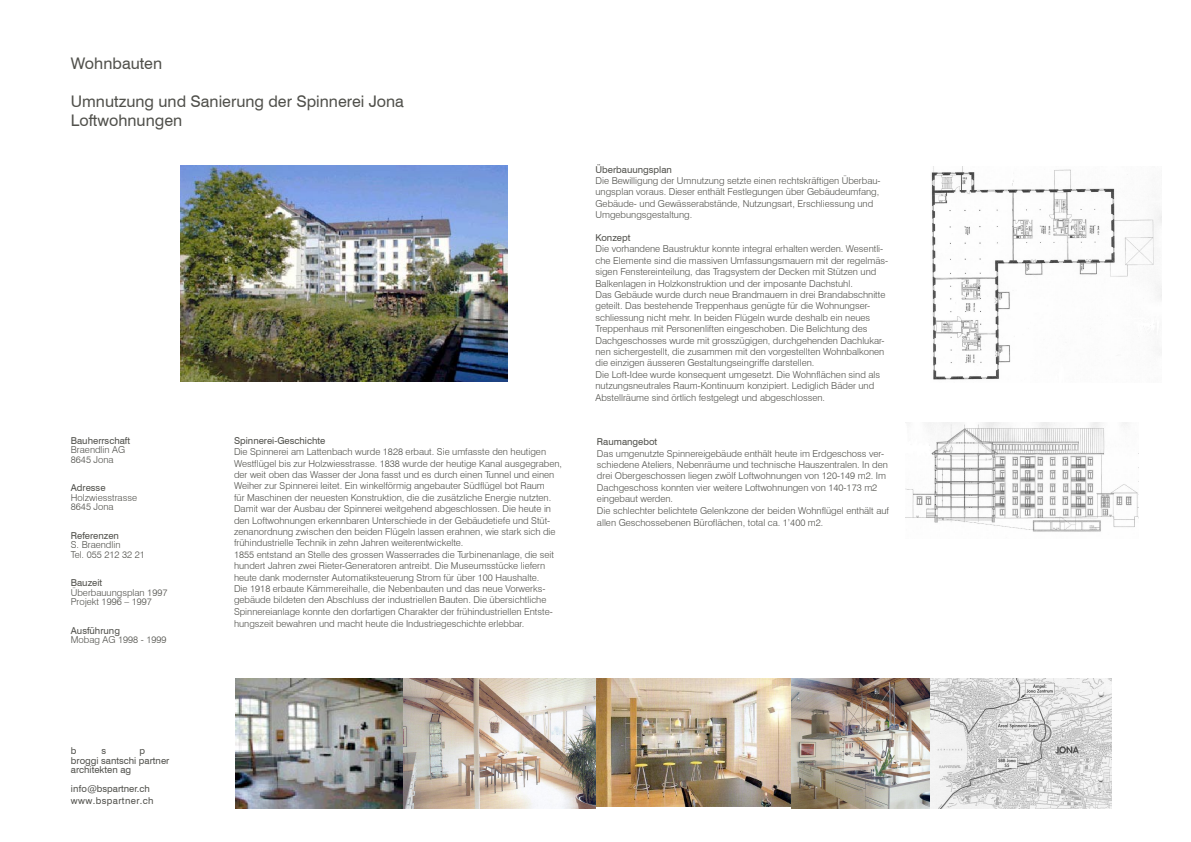
<style>
.page{position:relative;width:1191px;height:842px;background:#fff}
.page>*{position:absolute;margin:0;border:0;box-sizing:border-box;transform-origin:0 0}
.t1{font:16px "Swiss 721 BT";color:#50504b}
.t2{font:300 9.5px/11.4px "Swiss 721 BT";color:#50504b}
.heading_4{font:9.5px "Swiss 721 BT";color:#50504b}
.heading_4-2{font:9.5px "Swiss 721 BT";letter-spacing:.04em;color:#50504b}
.heading_5{font:9.5px "Swiss 721 BT";color:#50504b}
.s1{font-family:"Arial Narrow";font-weight:400;font-size:10px;color:#808080}
</style>
<div class="page">
<img style="left:595px;top:679px;width:195px;height:127px">
<img style="left:235px;top:679px;width:360px;height:129px">
<img style="left:180px;top:165px;width:327px;height:217px">
<img style="left:791px;top:679px;width:320px;height:129px">
<img style="left:931px;top:166px;width:230px;height:214px">
<img style="left:905px;top:423px;width:233px;height:109px">
<p class="t1" style="left:71px;top:53px;width:93px">Wohnbauten</p>
<p class="t1" style="left:71px;top:92px;width:335px">Umnutzung und Sanierung der Spinnerei Jona</p>
<p class="t1" style="left:71px;top:111px;width:113px">Loftwohnungen</p>
<p class="heading_4" style="left:71px;top:435px;width:61px">Bauherrschaft</p>
<p class="t2" style="left:71px;top:444px;width:56px">Braendlin AG</p>
<p class="t2" style="left:71px;top:454px;width:44px">8645 Jona</p>
<p class="heading_5" style="left:71px;top:482px;width:36px">Adresse</p>
<p class="t2" style="left:71px;top:492px;width:68px">Holzwiesstrasse</p>
<p class="t2" style="left:71px;top:501px;width:44px">8645 Jona</p>
<p class="heading_4" style="left:71px;top:530px;width:50px">Referenzen</p>
<p class="t2" style="left:71px;top:539px;width:51px">S. Braendlin</p>
<p class="t2" style="left:71px;top:549px;width:75px">Tel. 055 212 32 21</p>
<p class="heading_4" style="left:71px;top:577px;width:33px">Bauzeit</p>
<p class="t2" style="left:71px;top:587px;width:98px">Überbauungsplan 1997</p>
<p class="t2" style="left:71px;top:596px;width:82px">Projekt 1996 – 1997</p>
<p class="heading_4" style="left:71px;top:625px;width:51px">Ausführung</p>
<p class="t2" style="left:71px;top:634px;width:97px">Mobag AG 1998 - 1999</p>
<p class="heading_4" style="left:234px;top:435px;width:93px">Spinnerei-Geschichte</p>
<p class="t2" style="left:234px;top:446px;width:329px">Die Spinnerei am Lattenbach wurde 1828 erbaut. Sie umfasste den heutigen Westflügel bis zur Holzwiesstrasse. 1838 wurde der heutige Kanal ausgegraben, der weit oben das Wasser der Jona fasst und es durch einen Tunnel und einen Weiher zur Spinnerei leitet. Ein winkelförmig angebauter Südflügel bot Raum<br>für Maschinen der neuesten Konstruktion, die die zusätzliche Energie nutzten.<br>Damit war der Ausbau der Spinnerei weitgehend abgeschlossen. Die heute in den Loftwohnungen erkennbaren Unterschiede in der Gebäudetiefe und Stüt&shy;zenanordnung zwischen den beiden Flügeln lassen erahnen, wie stark sich die frühindustrielle Technik in zehn Jahren weiterentwickelte.</p>
<p class="t2" style="left:234px;top:549px;width:321px">1855 entstand an Stelle des grossen Wasserrades die Turbinenanlage, die seit hundert Jahren zwei Rieter-Generatoren antreibt. Die Museumsstücke liefern heute dank modernster Automatiksteuerung Strom für über 100 Haushalte.</p>
<p class="t2" style="left:234px;top:583px;width:320px">Die 1918 erbaute Kämmereihalle, die Nebenbauten und das neue Vorwerks&shy;gebäude bildeten den Abschluss der industriellen Bauten. Die übersichtliche Spinnereianlage konnte den dorfartigen Charakter der frühindustriellen Entste&shy;hungszeit bewahren und macht heute die Industriegeschichte erlebbar.</p>
<p class="heading_4" style="left:595px;top:163px;width:78px">Überbauungsplan</p>
<p class="t2" style="left:595px;top:175px;width:287px">Die Bewilligung der Umnutzung setzte einen rechtskräftigen Überbau&shy;ungsplan voraus. Dieser enthält Festlegungen über Gebäudeumfang, Gebäude- und Gewässerabstände, Nutzungsart, Erschliessung und Umgebungsgestaltung.</p>
<p class="heading_4" style="left:595px;top:232px;width:36px">Konzept</p>
<p class="t2" style="left:595px;top:243px;width:294px">Die vorhandene Baustruktur konnte integral erhalten werden. Wesentli&shy;che Elemente sind die massiven Umfassungsmauern mit der regelmäs&shy;sigen Fenstereinteilung, das Tragsystem der Decken mit Stützen und Balkenlagen in Holzkonstruktion und der imposante Dachstuhl.</p>
<p class="t2" style="left:595px;top:289px;width:291px">Das Gebäude wurde durch neue Brandmauern in drei Brandabschnitte geteilt. Das bestehende Treppenhaus genügte für die Wohnungser&shy;schliessung nicht mehr. In beiden Flügeln wurde deshalb ein neues Treppenhaus mit Personenliften eingeschoben. Die Belichtung des Dachgeschosses wurde mit grosszügigen, durchgehenden Dachlukar&shy;nen sichergestellt, die zusammen mit den vorgestellten Wohnbalkonen die einzigen äusseren Gestaltungseingriffe darstellen.</p>
<p class="t2" style="left:595px;top:369px;width:286px">Die Loft-Idee wurde konsequent umgesetzt. Die Wohnflächen sind als nutzungsneutrales Raum-Kontinuum konzipiert. Lediglich Bäder und<br>Abstellräume sind örtlich festgelegt und abgeschlossen.</p>
<p class="heading_4" style="left:597px;top:436px;width:62px">Raumangebot</p>
<p class="t2" style="left:597px;top:447px;width:292px">Das umgenutzte Spinnereigebäude enthält heute im Erdgeschoss ver&shy;schiedene Ateliers, Nebenräume und technische Hauszentralen. In den drei Obergeschossen liegen zwölf Loftwohnungen von 120-149 m2. Im Dachgeschoss konnten vier weitere Loftwohnungen von 140-173 m2 eingebaut werden.</p>
<p class="t2" style="left:597px;top:504px;width:294px;line-height:12px">Die schlechter belichtete Gelenkzone der beiden Wohnflügel enthält auf allen Geschossebenen Büroflächen, total ca. 1’400 m2<span class="s1">.</span></p>
<p class="heading_4" style="left:71px;top:754px;width:100px">broggi santschi partner</p>
<p class="heading_4" style="left:71px;top:764px;width:62px">architekten ag</p>
<p class="heading_4" style="left:71px;top:783px;width:80px">info@bspartner.ch</p>
<p class="heading_4-2" style="left:71px;top:794px;width:84px">www.bspartner.ch</p>
</div>
